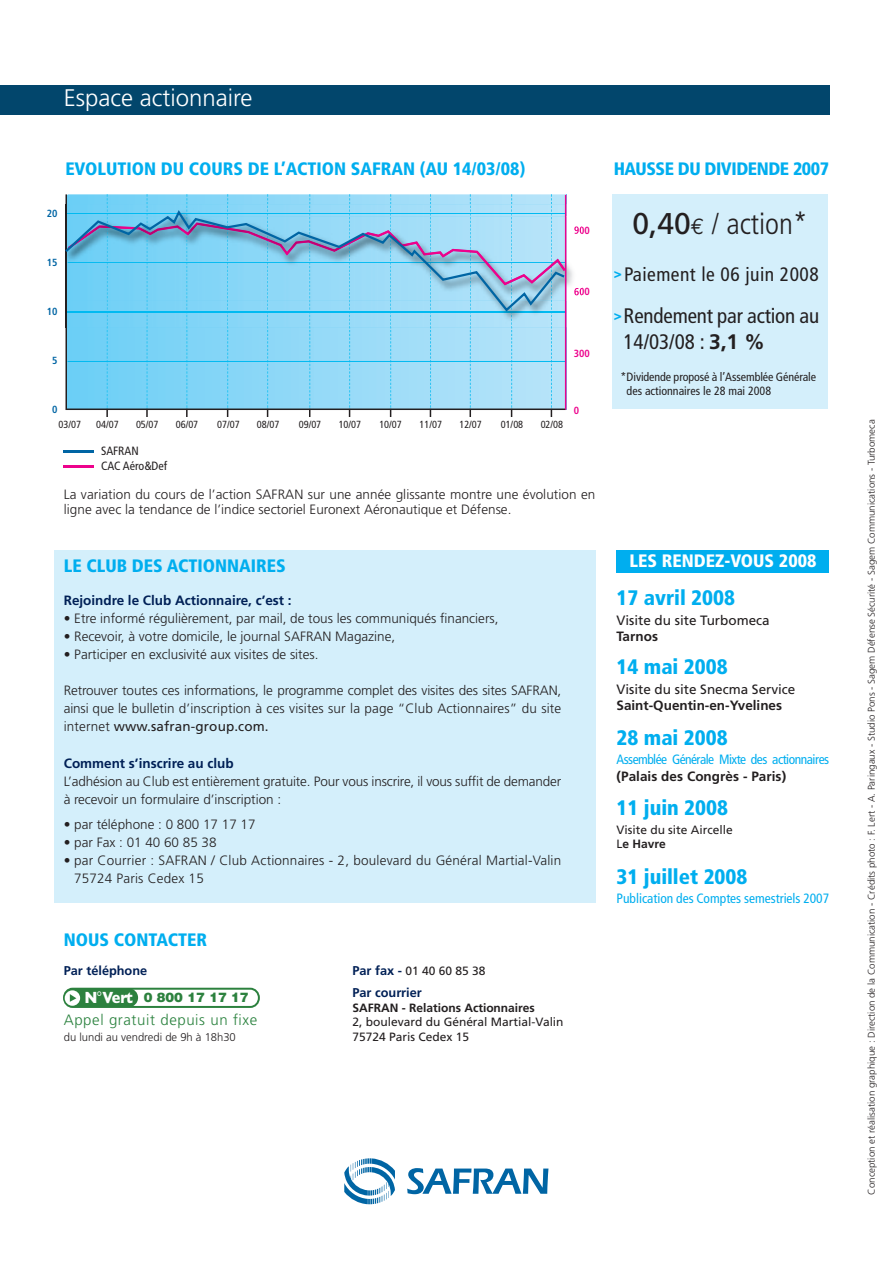
<style>
.page{position:relative;width:893px;height:1263px;background:#fff}
.page>*{position:absolute;margin:0;border:0;box-sizing:border-box;transform-origin:0 0}
.t1{font:300 condensed 30px "Frutiger";color:#231f20}
.t2{font:300 24px "Frutiger";color:#fff}
.t3{font:900 condensed 21px "Frutiger";color:#00aeef}
.t4{font:condensed 21px/25.2px "Frutiger";letter-spacing:-.005em;color:#231f20}
.t5{font:condensed 19.5px "Frutiger";letter-spacing:.025em;color:#231f20}
.t6{font:900 condensed 18px "Frutiger";color:#00aeef}
.t7{font:900 condensed 18px "Frutiger";letter-spacing:-.025em;color:#00aeef}
.t8{font:900 condensed 18px "Frutiger";color:#fff}
.t9{font:300 15px "Frutiger";letter-spacing:.04em;color:#2b823f}
.t10{font:300 13.5px/18px "Frutiger";color:#231f20}
.t11{font:700 13.5px "Frutiger";color:#002056}
.t12{font:700 13.5px "Frutiger";color:#231f20}
.t13{font:13.5px "Frutiger";color:#231f20}
.t14{font:condensed 13.5px "Frutiger";letter-spacing:-.035em;color:#00aeef}
.t15{font:condensed 13.5px "Frutiger";color:#00aeef}
.t16{font:900 13.5px "Frutiger";color:#00aeef}
.t17{font:900 13.2px "Helvetica";color:#2c813e}
.t18{font:700 12.75px "Frutiger";color:#002056}
.t19{font:12px/14.4px "Frutiger";color:#231f20}
.t20{font:condensed 12px/14.4px "Frutiger";color:#231f20}
.t21{font:700 12px "Frutiger";color:#231f20}
.t22{font:300 11.25px "Frutiger";color:#231f20}
.t23{font:condensed 10.35px "Frutiger";color:#231f20}
.t24{font:700 condensed 10.35px "Frutiger";color:#ed028c}
.t25{font:700 condensed 10.35px "Frutiger";color:#0065a4}
.t26{font:300 9.75px "Frutiger";color:#231f20}
.s1{font-weight:400}
.s2{font-family:"Gill Sans";font-weight:700;font-size:16.35px;color:#fff}
.s3{font-weight:700;font-size:12.75px;color:#002056}
.s4{font-family:"Frutiger LT Std";font-weight:400;font-stretch:normal}
.s5{font-family:"Euro Mono";font-weight:400;font-stretch:normal;font-size:22.5px}
.s6{font-weight:700;font-stretch:normal}
.s7{font-weight:700}
</style>
<div class="page">
<div style="left:54px;top:551px;width:541px;height:352px;background:#d4effb"></div>
<div style="left:612px;top:194px;width:216px;height:215px;background:#d4effb"></div>
<svg style="left:407px;top:1168px;width:141px;height:26px"></svg>
<svg style="left:344px;top:1158px;width:51px;height:46px"></svg>
<div style="left:65px;top:988px;width:73px;height:19px;background:#2c813e;border-radius:9px"></div>
<div style="left:63px;top:988px;width:197px;height:20px;border:2px solid #2c813e;border-radius:9px"></div>
<svg style="left:65px;top:990px;width:15px;height:16px"></svg>
<svg style="left:70px;top:994px;width:6px;height:8px"></svg>
<div style="left:617px;top:551px;width:212px;height:22px;background:#00aeef"></div>
<hr style="left:64px;top:450px;width:30px;height:3px;background:#0065a4">
<hr style="left:64px;top:465px;width:30px;height:3px;background:#ed028c">
<svg style="left:574px;top:226px;width:7px;height:8px"></svg>
<svg style="left:574px;top:288px;width:7px;height:7px"></svg>
<svg style="left:65px;top:194px;width:503px;height:223px"></svg>
<svg style="left:65px;top:208px;width:502px;height:105px"></svg>
<div style="left:0;top:85px;width:829px;height:30px;background:#02466c"></div>
<hr style="left:565px;top:195px;width:1px;height:215px;background:#ed028c">
<h2 class="t2" style="left:64px;top:88px;width:190px">Espace actionnaire</h2>
<h3 class="t6" style="left:65px;top:162px;width:461px">EVOLUTION DU COURS DE L’ACTION SAFRAN (AU 14/03/08)</h3>
<p class="t25" style="left:47px;top:209px;width:12px">20</p>
<p class="t25" style="left:47px;top:258px;width:12px">15</p>
<p class="t25" style="left:47px;top:307px;width:12px">10</p>
<p class="t25" style="left:52px;top:356px;width:7px">5</p>
<p class="t24" style="left:574px;top:226px;width:18px">900</p>
<p class="t24" style="left:574px;top:287px;width:18px">600</p>
<p class="t24" style="left:574px;top:349px;width:18px">300</p>
<p class="t25" style="left:52px;top:405px;width:7px">0</p>
<p class="t23" style="left:59px;top:420px;width:24px">03/07</p>
<p class="t23" style="left:96px;top:420px;width:24px">04/07</p>
<p class="t23" style="left:136px;top:420px;width:24px">05/07</p>
<p class="t23" style="left:176px;top:420px;width:24px">06/07</p>
<p class="t23" style="left:217px;top:420px;width:24px">07/07</p>
<p class="t23" style="left:257px;top:420px;width:24px">08/07</p>
<p class="t23" style="left:299px;top:420px;width:24px">09/07</p>
<p class="t23" style="left:339px;top:420px;width:24px">10/07</p>
<p class="t23" style="left:379px;top:420px;width:24px">10/07</p>
<p class="t23" style="left:419px;top:420px;width:24px">11/07</p>
<p class="t23" style="left:459px;top:420px;width:24px">12/07</p>
<p class="t23" style="left:501px;top:420px;width:24px">01/08</p>
<p class="t23" style="left:541px;top:420px;width:24px">02/08</p>
<p class="t20" style="left:101px;top:445px;width:68px;line-height:15px">SAFRAN<br>CAC Aéro&amp;Def</p>
<p class="t24" style="left:574px;top:406px;width:7px">0</p>
<p class="t10" style="left:64px;top:488px;width:533px;line-height:15px">La variation du cours de l’action SAFRAN sur une année glissante montre une évolution en ligne avec la tendance de l’indice sectoriel Euronext Aéronautique et Défense.</p>
<h3 class="t6" style="left:64px;top:559px;width:223px">LE CLUB DES ACTIONNAIRES</h3>
<p class="t11" style="left:64px;top:595px;width:229px">Rejoindre le Club Actionnaire, c’est :</p>
<p class="t10" style="left:64px;top:611px;width:436px">• Etre informé régulièrement, par mail, de tous les communiqués financiers,</p>
<p class="t10" style="left:64px;top:629px;width:333px">• Recevoir, à votre domicile, le journal SAFRAN Magazine,</p>
<p class="t10" style="left:64px;top:647px;width:256px">• Participer en exclusivité aux visites de sites.</p>
<p class="t10" style="left:64px;top:683px;width:499px;text-align:justify">Retrouver toutes ces informations, le programme complet des visites des sites SAFRAN, ainsi que le bulletin d’inscription à ces visites sur la page “Club Actionnaires” du site internet <span class="s1">www.safran-group.com.</span></p>
<p class="t11" style="left:64px;top:757px;width:171px">Comment s’inscrire au club</p>
<p class="t10" style="left:64px;top:773px;width:499px">L’adhésion au Club est entièrement gratuite. Pour vous inscrire, il vous suffit de demander à recevoir un formulaire d’inscription :</p>
<p class="t10" style="left:64px;top:816px;width:193px">• par téléphone : 0 800 17 17 17</p>
<p class="t10" style="left:64px;top:834px;width:154px">• par Fax : 01 40 60 85 38</p>
<p class="t10" style="left:74px;top:852px;width:489px;text-indent:-10px">• par Courrier : SAFRAN / Club Actionnaires - 2, boulevard du Général Martial-Valin<br>75724 Paris Cedex 15</p>
<h3 class="t6" style="left:64px;top:933px;width:145px">NOUS CONTACTER</h3>
<p class="t18" style="left:64px;top:965px;width:85px">Par téléphone</p>
<p class="t9" style="left:64px;top:1014px;width:195px">Appel gratuit depuis un fixe</p>
<p class="t22" style="left:64px;top:1032px;width:174px">du lundi au vendredi de 9h à 18h30</p>
<p class="t17" style="left:84px;top:990px;width:166px"><span class="s2">N Vert</span> 0 800 17 17 17</p>
<p class="t19" style="left:352px;top:964px;width:134px"><span class="s3">Par fax -</span> 01 40 60 85 38</p>
<p class="t18" style="left:352px;top:987px;width:71px">Par courrier</p>
<p class="t21" style="left:352px;top:1003px;width:184px">SAFRAN - Relations Actionnaires</p>
<p class="t19" style="left:352px;top:1016px;width:213px">2, boulevard du Général Martial-Valin<br>75724 Paris Cedex 15</p>
<h3 class="t7" style="left:614px;top:162px;width:217px">HAUSSE DU DIVIDENDE 2007</h3>
<h1 class="t1" style="left:632px;top:212px;width:177px"><span class="s4">0,40</span><span class="s5">€</span> / action*</h1>
<h3 class="t5" style="left:624px;top:266px;width:196px">Paiement le 06 juin 2008</h3>
<p class="t16" style="left:614px;top:268px;width:10px">&gt;</p>
<p class="t16" style="left:614px;top:310px;width:10px">&gt;</p>
<h3 class="t4" style="left:624px;top:305px;width:197px">Rendement par action au<br>14/03/08 : <span class="s6">3,1 %</span></h3>
<p class="t20" style="left:627px;top:370px;width:191px;text-indent:-6px">*Dividende proposé à l’Assemblée Générale des actionnaires le 28 mai 2008</p>
<h3 class="t8" style="left:629px;top:553px;width:189px">LES RENDEZ-VOUS 2008</h3>
<h3 class="t3" style="left:617px;top:590px;width:120px">17 avril 2008</h3>
<p class="t13" style="left:617px;top:615px;width:155px">Visite du site Turbomeca</p>
<p class="t12" style="left:617px;top:631px;width:43px">Tarnos</p>
<h3 class="t3" style="left:617px;top:658px;width:112px">14 mai 2008</h3>
<p class="t13" style="left:617px;top:684px;width:180px">Visite du site Snecma Service</p>
<p class="t12" style="left:617px;top:700px;width:167px">Saint-Quentin-en-Yvelines</p>
<h3 class="t3" style="left:617px;top:729px;width:112px">28 mai 2008</h3>
<p class="t14" style="left:617px;top:754px;width:214px">Assemblée Générale Mixte des actionnaires</p>
<p class="t12" style="left:617px;top:770px;width:171px">(Palais des Congrès - Paris)</p>
<h3 class="t3" style="left:617px;top:799px;width:113px">11 juin 2008</h3>
<p class="t19" style="left:617px;top:823px;width:118px">Visite du site Aircelle<br>L<span class="s7">e Havre</span></p>
<h3 class="t3" style="left:617px;top:868px;width:132px">31 juillet 2008</h3>
<p class="t15" style="left:617px;top:893px;width:214px">Publication des Comptes semestriels 2007</p>
<p class="t26" style="left:867px;top:1195px;width:777px;rotate:-90deg">Conception et réalisation graphique : Direction de la Communication - Crédits photo : F. Lert - A. Paringaux - Studio Pons - Sagem Défense Sécurité - Sagem Communications - Turbomeca</p>
</div>
